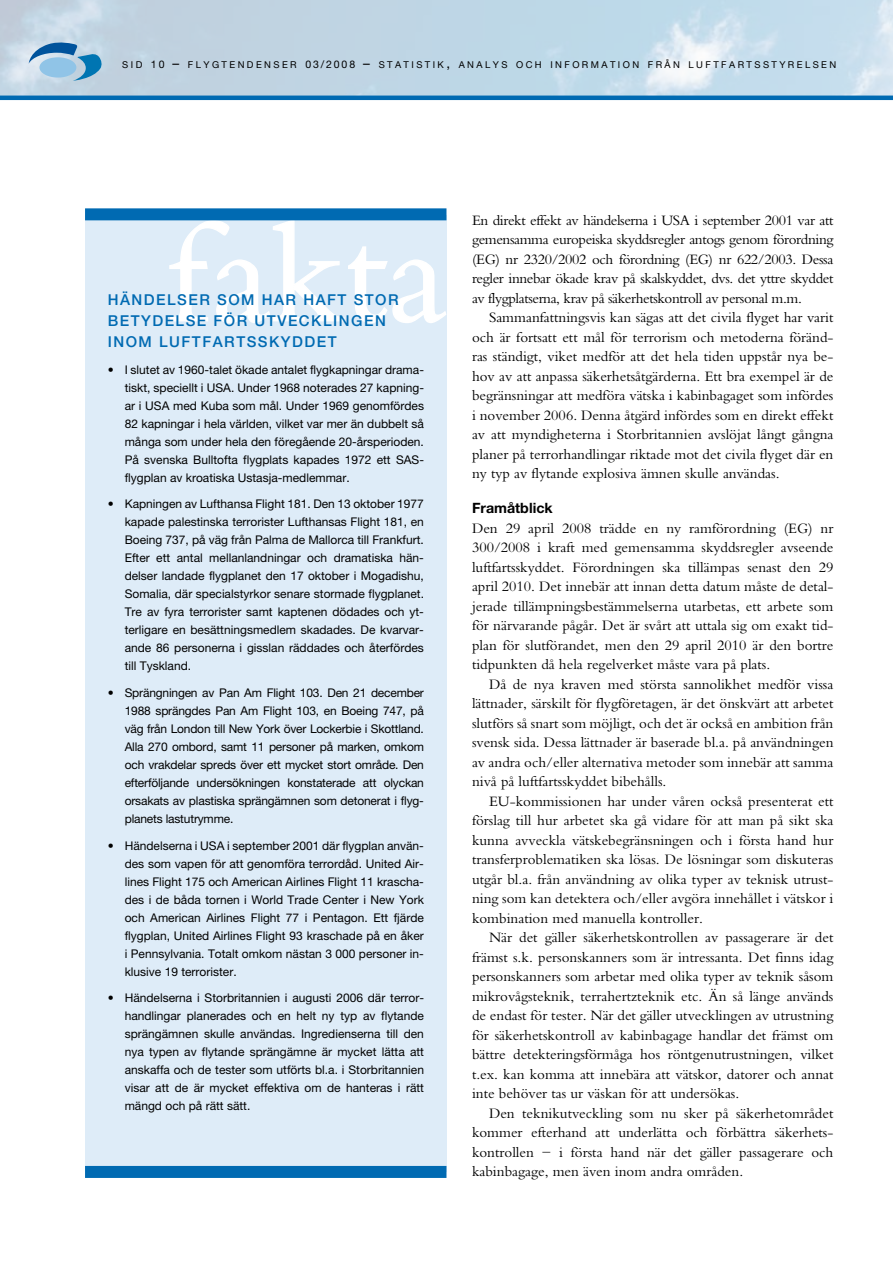
<style>
.page{position:relative;width:893px;height:1263px;background:#fff}
.page>*{position:absolute;margin:0;border:0;box-sizing:border-box;transform-origin:0 0}
.t1{font:15px/19.5px "Bembo";color:#000;text-align:justify}
.t2{font:500 15px/21px "Helvetica Neue";letter-spacing:.1em;color:#006ab2}
.t3{font:700 14.25px "Helvetica Neue";color:#000}
.t4{font:12px/18px "Helvetica Neue";color:#000;text-align:justify}
.t5{font:9.45px "Helvetica Neue";letter-spacing:.255em;color:#000}
.s1{font-size:10.5px}
.s2{font-size:13.5px}
</style>
<div class="page">
<img style="left:0;top:0;width:893px;height:96px">
<svg style="left:29px;top:43px;width:74px;height:38px;background:#84b1d0"></svg>
<div style="left:39px;top:57px;width:37px;height:21px;background:#90c4e7;border-radius:50%"></div>
<hr style="left:0;top:96px;width:893px;height:4px;background:#006ab2">
<div style="left:85px;top:215px;width:361px;height:956px;background:#deecf8"></div>
<svg style="left:168px;top:219px;width:279px;height:105px"></svg>
<div style="left:85px;top:208px;width:361px;height:12px;background:#006ab2"></div>
<div style="left:85px;top:1166px;width:361px;height:12px;background:#006ab2"></div>
<p class="t5" style="left:122px;top:59px;width:716px">SID <span class="s1">10</span> <span class="s2">–</span> FLYGTENDENSER <span class="s1">03/2008</span> <span class="s2">–</span> STATISTIK<span class="s2">,</span> ANALYS OCH INFORMATION FRÅN LUFTFARTSSTYRELSEN</p>
<p class="t2" style="left:108px;top:289px;width:123px">HÄNDELSER SOM</p>
<p class="t2" style="left:108px;top:289px;width:293px;text-indent:154px">HAR HAFT STOR<br>BETYDELSE FÖR UTVECKLIN GEN<br>INOM</p>
<p class="t2" style="left:159px;top:331px;width:179px">LUFTFARTSS KYDD ET</p>
<p class="t4" style="left:125px;top:360px;width:301px;text-indent:-17px">• I slutet av 1960-talet ökade antalet flygkapningar drama&shy;tiskt, speciellt i USA. Under 1968 noterades 27 kapning&shy;ar i USA med Kuba som mål. Under 1969 genomfördes 82 kapningar i hela världen, vilket var mer än dubbelt så många som under hela den föregående 20-årsperioden.<br>På svenska Bulltofta flygplats kapades 1972 ett SAS</p>
<p class="t4" style="left:419px;top:450px;width:6px">-</p>
<p class="t4" style="left:125px;top:468px;width:226px">flygplan av kroatiska Ustasja-medlemmar.</p>
<p class="t4" style="left:125px;top:495px;width:301px;text-indent:-17px">• Kapningen av Lufthansa Flight 181. Den 13 oktober 1977 kapade palestinska terrorister Lufthansas Flight 181, en Boeing 737, på väg från Palma de M allorca till Frankfurt.<br>Efter ett antal mellanlandningar och dramatiska hän&shy;delser landade flygplanet den 17 oktober i Mogadishu, Somalia, där specialstyrkor senare stormade flygplanet.<br>Tre av fyra terrorister samt kaptenen dödades och yt&shy;terligare en besättningsmedlem skadades. De kvarvar&shy;ande 86 personerna i gisslan räddades och återfördes till Tyskland.</p>
<p class="t4" style="left:125px;top:683px;width:301px;text-indent:-17px">• Sprängningen av Pan Am Flight 103. Den 21 december 1988 sprängdes Pan Am Flight 103, en Boeing 747, på väg från London till New York över Lockerbie i Skottland.<br>Alla 270 ombord, samt 11 personer på marken, omkom och vrakdelar spreds över ett mycket stort område. Den efterföljande undersökningen konstaterade att olyckan orsakats av plastiska sprängämnen som detonerat i flyg&shy;planets lastutrymme.</p>
<p class="t4" style="left:125px;top:836px;width:301px;text-indent:-17px">• Händelserna i USA i september 2001 där flygplan använ&shy;des som vapen för att genomföra terrordåd. United Air&shy;lines Flight 175 och American Airlines Flight 11 krascha&shy;des i de båda tornen i World Trade Center i New York och American Airlines Flight 77 i Pentagon. Ett fjärde flygplan, United Airlines Flight 93 kraschade på en åker i Pennsylvania. Totalt omkom nästan 3 000 personer in&shy;klusive 19 terrorister.</p>
<p class="t4" style="left:125px;top:988px;width:301px;text-indent:-17px">• Händelserna i Storbritannien i augusti 2006 där terror&shy;handlingar planerades och en helt ny typ av flytande sprängämnen skulle användas. I ngredienserna till den nya typen av flytande sprängämne är mycket lätta att anskaffa och de tester som utförts bl.a. i Storbritannien visar att de är mycket effektiva om de hanteras i rätt mängd och på rätt sätt.</p>
<p class="t1" style="left:472px;top:210px;width:363px">En direkt effekt av händelserna i USA i september 2001 var att gemensamma europeiska skyddsregler antogs genom förordning (EG) nr 2320/2002 och förordning (EG) nr 622/2003. Dessa regler innebar ökade krav på skalskyddet, dvs. det yttre skyddet av flygplatserna, krav på säkerhetskontroll av personal m.m.</p>
<p class="t1" style="left:472px;top:307px;width:363px;text-indent:17px">Sammanfattningsvis kan sägas att det civila flyget har varit och är fortsatt ett mål för terrorism och metoderna föränd&shy;ras ständigt, viket medför att det hela tiden uppstår nya be&shy;hov av att anpassa säkerhetsåtgärderna. Ett bra exempel är de begränsningar att medföra vätska i kabinbagaget som infördes i november 2006. Denna åtgärd infördes som en direkt effekt av att myndigheterna i Storbritannien avslöjat långt gångna planer på terrorhandlingar riktade mot det civila flyget där en ny typ av flytande explosiva ämnen skulle användas.</p>
<p class="t3" style="left:472px;top:499px;width:82px">Framåtblick</p>
<p class="t1" style="left:472px;top:518px;width:363px">Den 29 april 2008 trädde en ny ramförordning (EG) nr 300/2008 i kraft med gemensamma skyddsregler avseende luftfartsskyddet. Förordningen ska tillämpas senast den 29 april 2010. Det innebär att innan detta datum måste de detal&shy;jerade tillämpningsbestämmelserna utarbetas, ett arbete som för närvarande pågår. Det är svårt att uttala sig om exakt tid&shy;plan för slutförandet, men den 29 april 2010 är den bortre tidpunkten då hela regelverket måste vara på plats.</p>
<p class="t1" style="left:472px;top:674px;width:363px;text-indent:17px">Då de nya kraven med största sannolikhet medför vissa lättnader, särskilt för flygföretagen, är det önskvärt att arbetet slutförs så snart som möjligt, och det är också en ambition från svensk sida. Dessa lättnader är baserade bl.a. på användningen av andra och/eller alternativa metoder som innebär att samma nivå på luftfartsskyddet bibehålls.</p>
<p class="t1" style="left:472px;top:791px;width:363px;text-indent:17px">EU-kommissionen har under våren också presenterat ett förslag till hur arbetet ska gå vidare för att man på sikt ska kunna avveckla vätskebegränsningen och i första hand hur transferproblematiken ska lösas. De lösningar som diskuteras utgår bl.a. från användning av olika typer av teknisk utrust&shy;ning som kan detektera och/eller avgöra innehållet i vätskor i kombination med manuella kontroller.</p>
<p class="t1" style="left:472px;top:928px;width:363px;text-indent:17px">När det gäller säkerhetskontrollen av passagerare är det främst s.k. personskanners som är intressanta. Det finns idag personskanners som arbetar med olika typer av teknik såsom mikrovågsteknik, terrahertzteknik etc. Än så länge används de endast för tester. När det gäller utvecklingen av utrustning för säkerhetskontroll av kabinbagage handlar det främst om bättre detekteringsförmåga hos röntgenutrustningen, vilket t.ex. kan komma att innebära att vätskor, datorer och annat inte behöver tas ur väskan för att undersökas.</p>
<p class="t1" style="left:472px;top:1103px;width:363px;text-indent:17px">Den teknikutveckling som nu sker på säkerhetområdet kommer efterhand att underlätta och förbättra säkerhets&shy;kontrollen − i första hand när det gäller passagerare och kabinbagage, men även inom andra områden.</p>
</div>
